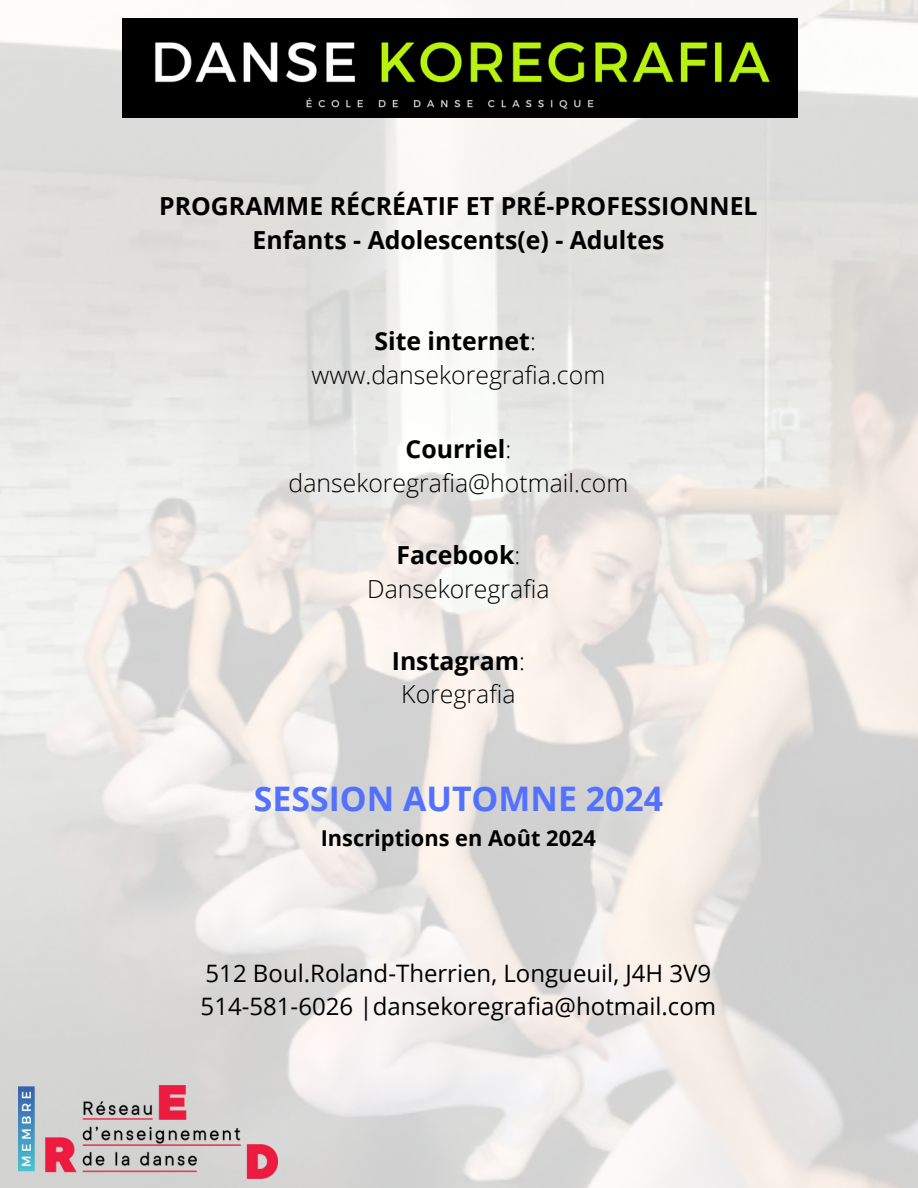
<style>
.page{position:relative;width:918px;height:1188px;background:#fff}
.page>*{position:absolute;margin:0;border:0;box-sizing:border-box;transform-origin:0 0}
.t1{font:700 33.9px "Open Sans";color:#5271ff}
.t2{font:300 24.9px/33.8px "Open Sans";color:#000;text-align:center}
.t3{font:700 24.9px/33.8px "Open Sans";color:#000;text-align:center}
.t4{font:24px/32.7px "Open Sans";color:#000}
.t5{font:700 21.9px "Open Sans";color:#000}
.s1{font-weight:700}
</style>
<div class="page">
<img style="left:0;top:0;width:918px;height:1188px">
<img style="left:18px;top:1086px;width:259px;height:92px">
<img style="left:122px;top:18px;width:675px;height:99px">
<h2 class="t3" style="left:159px;top:189px;width:600px">PROGRAMME RÉCRÉATIF ET PRÉ-PROFESSIONNEL<br>Enfants - Adolescents(e) - Adultes</h2>
<h2 class="t2" style="left:312px;top:324px;width:295px"><span class="s1">Site internet</span>: www.dansekoregrafia.com</h2>
<h2 class="t2" style="left:289px;top:432px;width:341px"><span class="s1">Courriel</span>: dansekoregrafia@hotmail.com</h2>
<h2 class="t2" style="left:367px;top:537px;width:184px"><span class="s1">Facebook</span>:<br>Dansekoregrafia</h2>
<p class="t2" style="left:392px;top:643px;width:135px"><span class="s1">Instagram</span>:<br>Koregrafia</p>
<p class="t1" style="left:254px;top:775px;width:411px">SESSION AUTOMNE 2024</p>
<h2 class="t5" style="left:321px;top:823px;width:277px">Inscriptions en Août 2024</h2>
<p class="t4" style="left:201px;top:957px;width:517px">512 Boul.Roland-Therrien, Longueuil, J4H 3V9<br>514-581-6026 |dansekoregrafia@hotmail.com</p>
</div>
